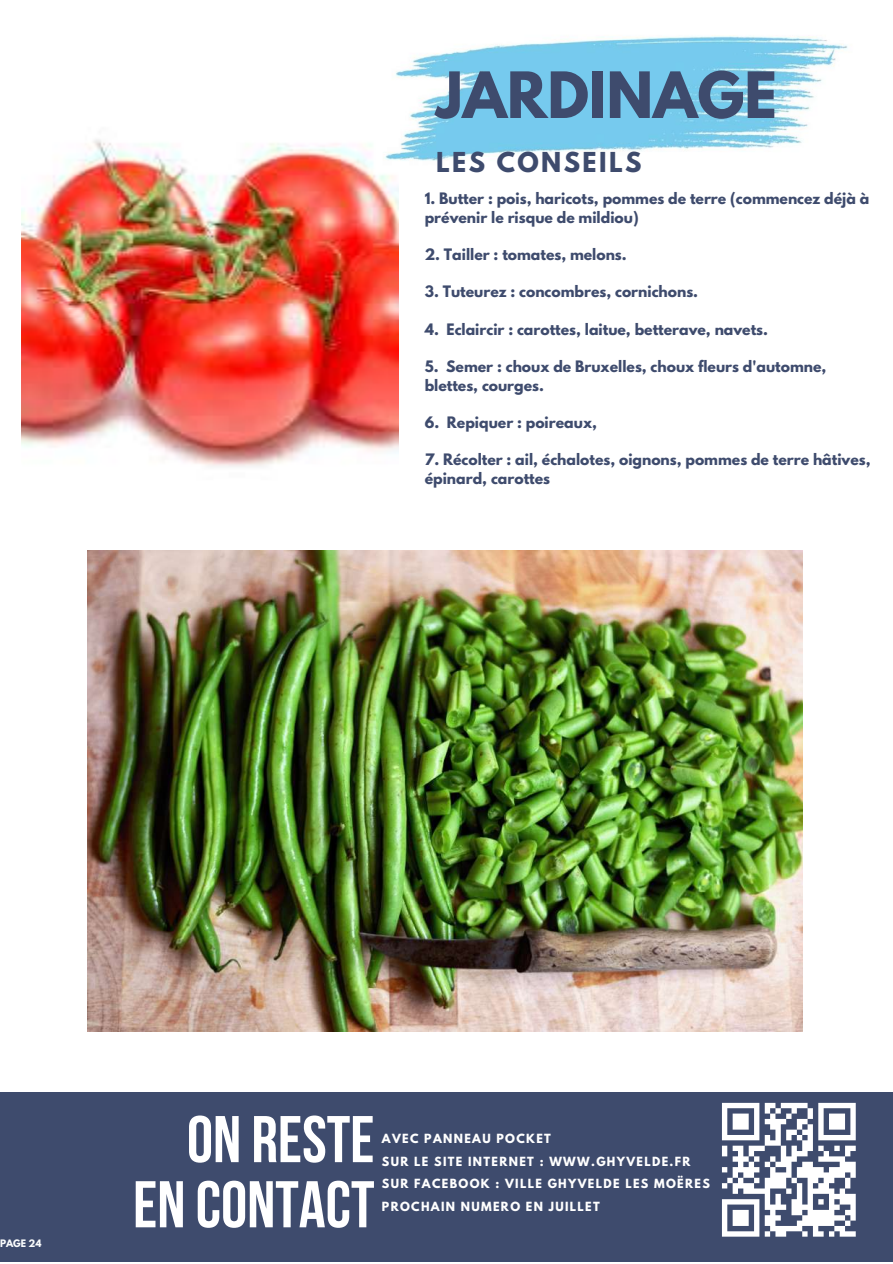
<style>
.page{position:relative;width:893px;height:1264px;background:#fff}
.page>*{position:absolute;margin:0;border:0;box-sizing:border-box;transform-origin:0 0}
.t1{font:700 65.85px/65.1px "Bebas Neue";color:#fff;text-align:right}
.t2{font:700 56.55px "League Spartan";color:#3e4b6d}
.t3{font:700 24.3px "League Spartan";letter-spacing:.1em;color:#3e4b6d}
.t4{font:700 13.95px/18.6px "League Spartan";color:#3e4b6d}
.t5{font:700 11.25px/22.4px "League Spartan";letter-spacing:.12em;color:#fff}
.t6{font:700 9.15px "League Spartan";color:#f9fbfc}
</style>
<div class="page">
<img style="left:21px;top:139px;width:377px;height:328px">
<img style="left:374px;top:35px;width:474px;height:131px">
<div style="left:0;top:1092px;width:892px;height:169px;background:#3e4b6d"></div>
<div style="left:721px;top:1102px;width:38px;height:6px;background:#fff"></div>
<div style="left:764px;top:1102px;width:11px;height:6px;background:#fff"></div>
<div style="left:780px;top:1102px;width:27px;height:6px;background:#fff"></div>
<div style="left:818px;top:1102px;width:37px;height:6px;background:#fff"></div>
<svg style="left:722px;top:1108px;width:133px;height:128px"></svg>
<div style="left:839px;top:1231px;width:16px;height:5px;background:#fff"></div>
<img style="left:88px;top:550px;width:714px;height:481px">
<h2 class="t2" style="left:436px;top:67px;width:342px">JARDINAGE</h2>
<h3 class="t3" style="left:436px;top:150px;width:207px">LES CONSEILS</h3>
<p class="t4" style="left:424px;top:191px;width:446px">1. Butter : pois, haricots, pommes de terre (commencez déjà à prévenir le risque de mildiou)</p>
<p class="t4" style="left:424px;top:247px;width:203px">2. Tailler : tomates, melons.</p>
<p class="t4" style="left:424px;top:284px;width:275px">3. Tuteurez : concombres, cornichons.</p>
<p class="t4" style="left:424px;top:321px;width:345px">4. Eclaircir : carottes, laitue, betterave, navets.</p>
<p class="t4" style="left:424px;top:359px;width:403px">5. Semer : choux de Bruxelles, choux fleurs d'automne, blettes, courges.</p>
<p class="t4" style="left:424px;top:415px;width:174px">6. Repiquer : poireaux,</p>
<p class="t4" style="left:424px;top:452px;width:447px">7. Récolter : ail, échalotes, oignons, pommes de terre hâtives, épinard, carottes</p>
<p class="t6" style="left:0;top:1238px;width:43px">PAGE 24</p>
<h1 class="t1" style="left:133px;top:1113px;width:243px">ON RESTE<br>EN CONTACT</h1>
<p class="t5" style="left:382px;top:1129px;width:329px">AVEC PANNEAU POCKET<br>SUR LE SITE INTERNET : WWW.GHYVELDE.FR<br>SUR FACEBOOK : VILLE GHYVELDE LES MOËRES<br>PROCHAIN NUMERO EN JUILLET</p>
</div>
